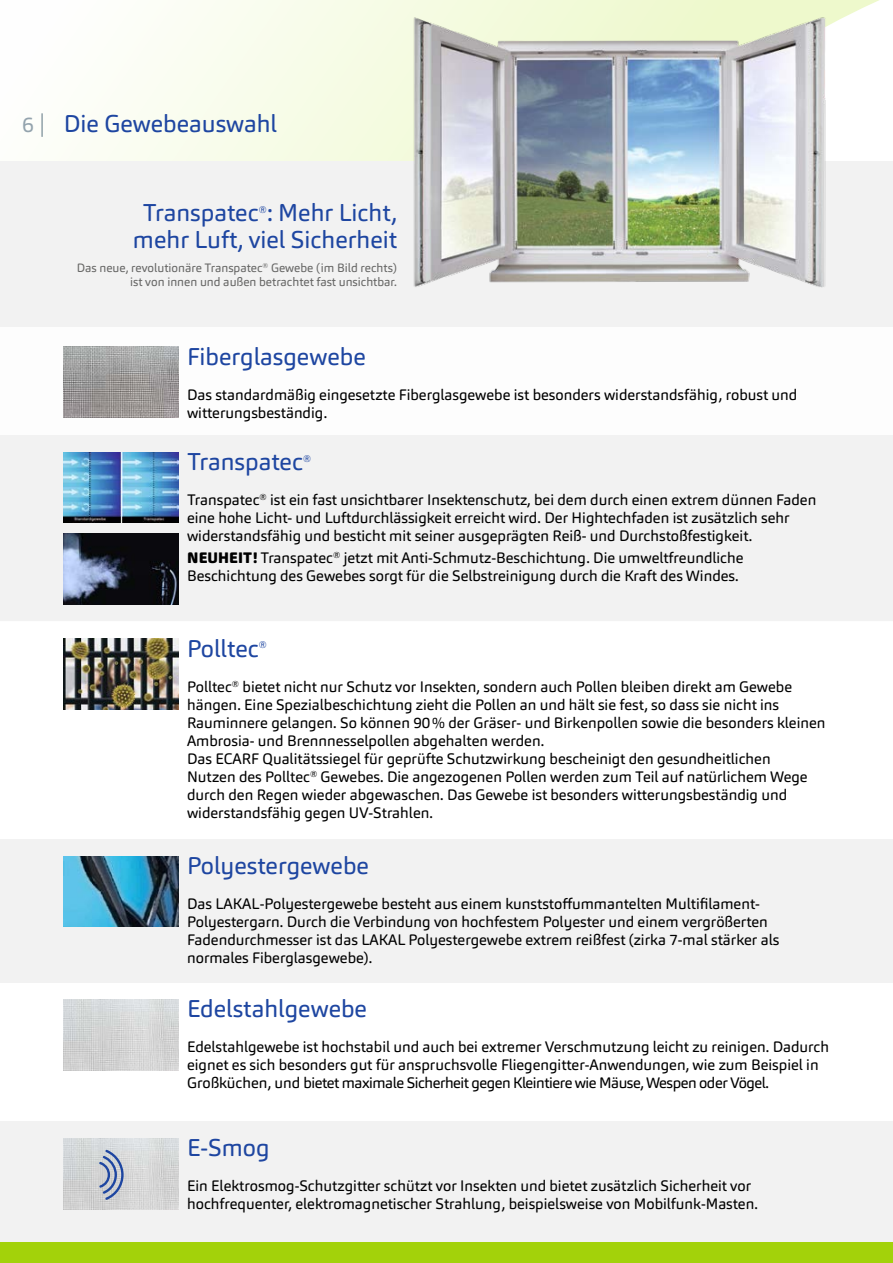
<style>
.page{position:relative;width:893px;height:1263px;background:#fff}
.page>*{position:absolute;margin:0;border:0;box-sizing:border-box;transform-origin:0 0}
.t1{font:24px "Carnas";color:#1e46a1}
.t2{font:15px/18px "Carnas";color:#000}
.t3{font:12px/14.4px "Carnas";color:#686867;text-align:right}
.t4{font:9.6px "Carnas";color:#1e46a1}
.s1{font-size:21px;color:#93a3ad}
.s2{font-weight:900}
</style>
<div class="page">
<svg style="left:0;top:0;width:893px;height:162px;fill:#f9fdf0"></svg>
<div style="left:0;top:1242px;width:893px;height:21px;background:#a3d20a"></div>
<div style="left:0;top:162px;width:893px;height:412px;background:#f2f2f2"></div>
<hr style="left:41px;top:113px;width:2px;height:24px;background:#93a3ad">
<div style="left:0;top:327px;width:893px;height:108px;background:#fff"></div>
<img style="left:64px;top:346px;width:115px;height:71px">
<div style="left:0;top:435px;width:893px;height:187px;background:#f2f2f2"></div>
<img style="left:64px;top:452px;width:115px;height:71px">
<img style="left:64px;top:639px;width:115px;height:70px">
<img style="left:64px;top:999px;width:115px;height:71px">
<img style="left:406px;top:15px;width:436px;height:273px">
<div style="left:0;top:839px;width:893px;height:143px;background:#f2f2f2"></div>
<img style="left:64px;top:856px;width:115px;height:71px">
<div style="left:0;top:1121px;width:893px;height:121px;background:#f2f2f2"></div>
<img style="left:64px;top:1138px;width:115px;height:71px">
<svg style="left:99px;top:1150px;width:25px;height:50px"></svg>
<img style="left:64px;top:533px;width:115px;height:71px">
<h1 class="t1" style="left:22px;top:108px;width:256px"><span class="s1">6</span> Die Gewebeauswahl</h1>
<h1 class="t1" style="left:143px;top:198px;width:256px">Transpatec : Mehr Licht,</h1>
<p class="t4" style="left:259px;top:203px;width:9px">®</p>
<h1 class="t1" style="left:133px;top:225px;width:265px">mehr Luft, viel Sicherheit</h1>
<p class="t3" style="left:77px;top:260px;width:322px">Das neue, revolutionäre Transpatec<sup>®</sup> Gewebe (im Bild rechts) ist von innen und außen betrachtet fast unsichtbar.</p>
<h1 class="t1" style="left:187px;top:341px;width:180px">Fiberglasgewebe</h1>
<p class="t2" style="left:187px;top:385px;width:612px">Das standardmäßig eingesetzte Fiberglasgewebe ist besonders widerstandsfähig, robust und witterungsbeständig.</p>
<h1 class="t1" style="left:187px;top:446px;width:118px">Transpatec</h1>
<p class="t4" style="left:303px;top:452px;width:9px">®</p>
<p class="t2" style="left:187px;top:491px;width:631px">Transpatec<sup>®</sup> ist ein fast unsichtbarer Insektenschutz, bei dem durch einen extrem dünnen Faden eine hohe Licht- und Luftdurchlässigkeit erreicht wird. Der Hightechfaden ist zusätzlich sehr widerstandsfähig und besticht mit seiner ausgeprägten Reiß- und Durchstoßfestigkeit.</p>
<p class="t2" style="left:187px;top:549px;width:558px"><span class="s2">NEUHEIT!</span> Transpatec<sup>®</sup> jetzt mit Anti-Schmutz-Beschichtung. Die umweltfreundliche<br>Beschichtung des Gewebes sorgt für die Selbstreinigung durch die Kraft des Windes.</p>
<h1 class="t1" style="left:187px;top:633px;width:73px">Polltec</h1>
<p class="t4" style="left:259px;top:639px;width:9px">®</p>
<p class="t2" style="left:187px;top:677px;width:640px">Polltec<sup>®</sup> bietet nicht nur Schutz vor Insekten, sondern auch Pollen bleiben direkt am Gewebe hängen. Eine Spezialbeschichtung zieht die Pollen an und hält sie fest, so dass sie nicht ins Rauminnere gelangen. So können 90% der Gräser- und Birkenpollen sowie die besonders kleinen Ambrosia- und Brennnesselpollen abgehalten werden.<br>Das ECARF Qualitätssiegel für geprüfte Schutzwirkung bescheinigt den gesundheitlichen<br>Nutzen des Polltec<sup>®</sup> Gewebes. Die angezogenen Pollen werden zum Teil auf natürlichem Wege durch den Regen wieder abgewaschen. Das Gewebe ist besonders witterungsbeständig und widerstandsfähig gegen UV-Strahlen.</p>
<h1 class="t1" style="left:187px;top:850px;width:183px">Polyestergewebe</h1>
<p class="t2" style="left:187px;top:895px;width:594px">Das LAKAL-Polyestergewebe besteht aus einem kunststoffummantelten Multifilament-Polyestergarn. Durch die Verbindung von hochfestem Polyester und einem vergrößerten Fadendurchmesser ist das LAKAL Polyestergewebe extrem reißfest (zirka 7-mal stärker als normales Fiberglasgewebe).</p>
<h1 class="t1" style="left:187px;top:994px;width:181px">Edelstahlgewebe</h1>
<p class="t2" style="left:187px;top:1038px;width:643px">Edelstahlgewebe ist hochstabil und auch bei extremer Verschmutzung leicht zu reinigen. Dadurch eignet es sich besonders gut für anspruchsvolle Fliegengitter-Anwendungen, wie zum Beispiel in<br>Großküchen, und bietet maximale Sicherheit gegen Kleintiere wie Mäuse, Wespen oder Vögel.</p>
<h1 class="t1" style="left:187px;top:1132px;width:84px">E-Smog</h1>
<p class="t2" style="left:187px;top:1177px;width:572px">Ein Elektrosmog-Schutzgitter schützt vor Insekten und bietet zusätzlich Sicherheit vor hochfrequenter, elektromagnetischer Strahlung, beispielsweise von Mobilfunk-Masten.</p>
</div>
